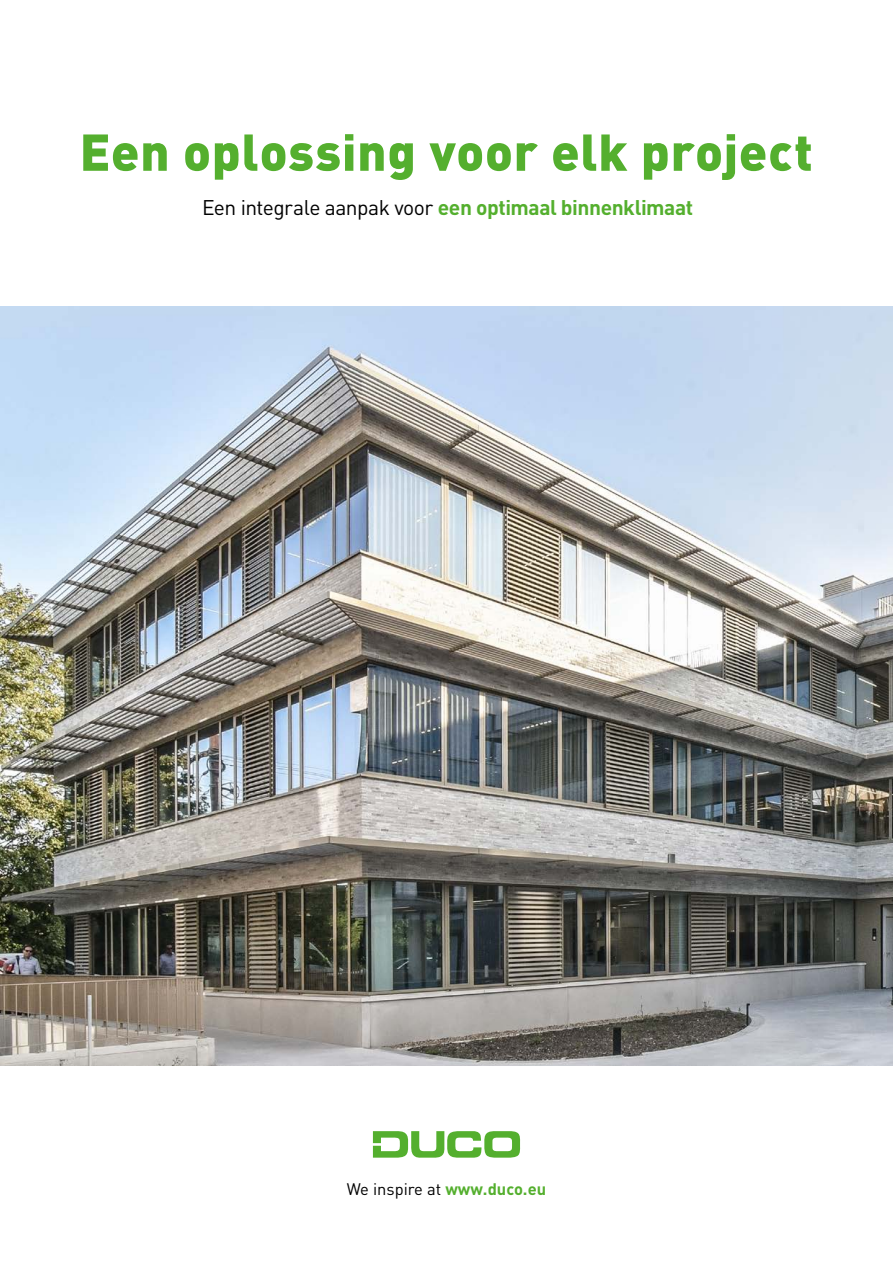
<style>
.page{position:relative;width:893px;height:1263px;background:#fff}
.page>*{position:absolute;margin:0;border:0;box-sizing:border-box;transform-origin:0 0}
.t1{font:900 51px "DINOT";letter-spacing:.015em;color:#54af2e}
.t2{font:700 21px "DINOT";letter-spacing:-.02em;color:#54af2e}
.t3{font:16.5px "DINOT";color:#000}
.s1{font-weight:400;color:#000}
.s2{font-weight:700;color:#54af2e}
</style>
<div class="page">
<img style="left:0;top:306px;width:893px;height:759px">
<svg style="left:373px;top:1131px;width:147px;height:27px"></svg>
<h1 class="t1" style="left:80px;top:118px;width:735px">Een oplossing voor elk project</h1>
<p class="t2" style="left:202px;top:193px;width:493px"><span class="s1">Een integrale aanpak voor</span> een optimaal binnenklimaat</p>
<p class="t3" style="left:347px;top:1177px;width:201px">We inspire at <span class="s2">www.duco.eu</span></p>
</div>
